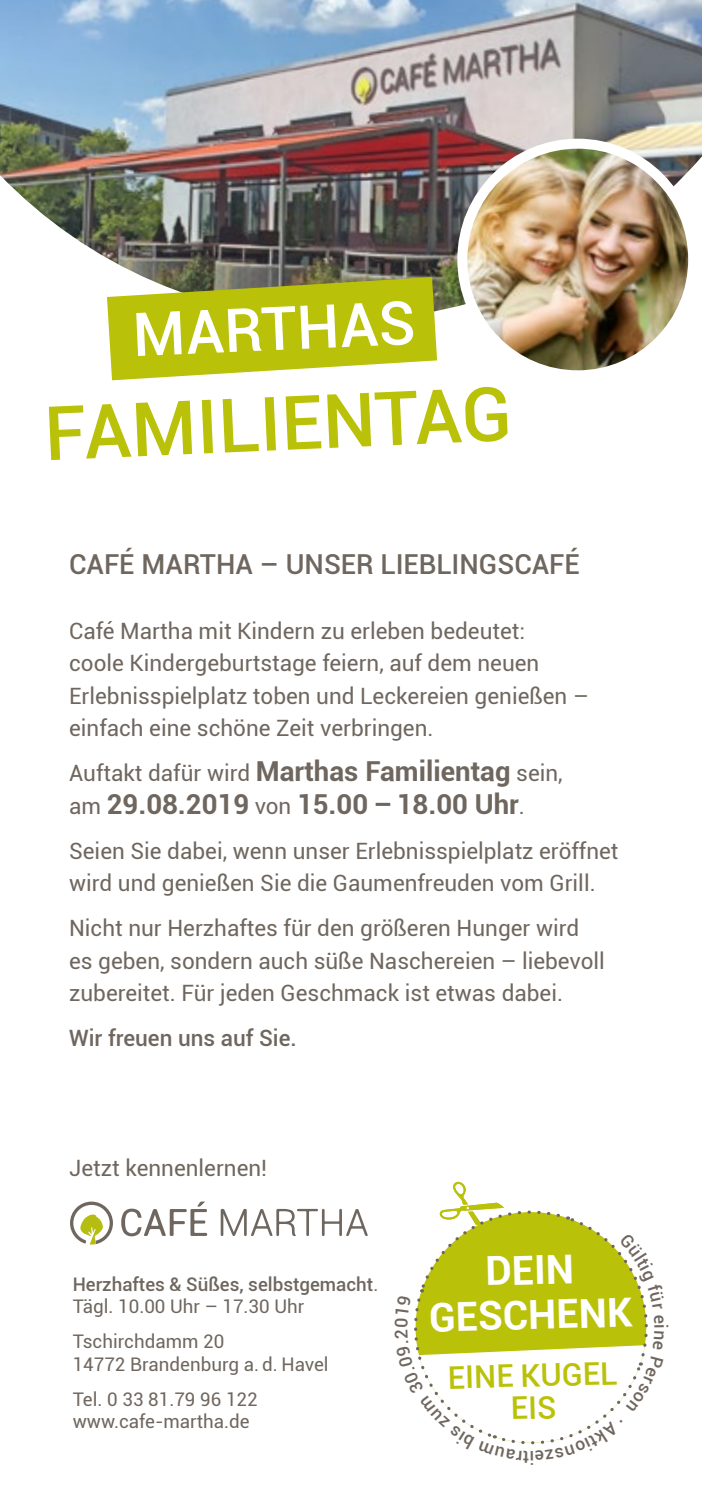
<style>
.page{position:relative;width:702px;height:1489px;background:#fff}
.page>*{position:absolute;margin:0;border:0;box-sizing:border-box;transform-origin:0 0}
.t1{font:500 75px "Roboto";color:#bac109}
.t2{font:500 60.5px "Roboto";color:#fff}
.t3{font:700 40px/45px "Roboto";color:#fff;text-align:center}
.t4{font:500 31.25px/32.5px "Roboto";color:#bac109;text-align:center}
.t5{font:700 27.5px "Roboto";color:#6f675f}
.t6{font:500 27.5px "Roboto";color:#6f675f}
.t7{font:22.5px/32.5px "Roboto";color:#6f675f}
.t8{font:500 22.5px "Roboto";color:#6f675f}
.t9{font:18.75px/22.5px "Roboto";color:#6f675f}
.t10{font:500 18.75px/22.5px "Roboto";color:#6f675f}
.s1{font-weight:700;font-size:27.5px}
.s2{font-weight:400;font-size:22.5px}
.s3{font-weight:400}
</style>
<div class="page">
<img style="left:0;top:0;width:702px;height:311px">
<svg style="left:121px;top:1201px;width:86px;height:35px"></svg>
<svg style="left:221px;top:1208px;width:147px;height:27px"></svg>
<svg style="left:70px;top:1201px;width:43px;height:43px"></svg>
<svg style="left:107px;top:277px;width:330px;height:103px;background:#bdc32e"></svg>
<img style="left:462px;top:144px;width:231px;height:231px;border-radius:116px">
<div style="left:457px;top:139px;width:241px;height:241px;border:10px solid #fff;border-radius:50%"></div>
<svg style="left:414px;top:1210px;width:234px;height:235px"></svg>
<h2 class="t2" style="left:131px;top:291px;width:284px;rotate:-2deg">MARTHAS</h2>
<h1 class="t1" style="left:42px;top:383px;width:469px;rotate:-3deg">FAMILIENTAG</h1>
<p class="t6" style="left:69px;top:544px;width:512px">CAFÉ MARTHA – UNSER LIEBLINGSCAFÉ</p>
<p class="t7" style="left:69px;top:613px;width:521px">Café Martha mit Kindern zu erleben bedeutet:<br>coole Kindergeburtstage feiern, auf dem neuen Erlebnisspielplatz toben und Leckereien genießen – einfach eine schöne Zeit verbringen.</p>
<p class="t7" style="left:69px;top:756px;width:495px">Auftakt dafür wird <span class="s1">Marthas Familientag</span> sein,</p>
<p class="t5" style="left:69px;top:784px;width:457px"><span class="s2">am</span> 29.08.2019 <span class="s2">von</span> 15.00 – 18.00 Uhr<span class="s2">.</span></p>
<p class="t7" style="left:69px;top:833px;width:551px">Seien Sie dabei, wenn unser Erlebnisspielplatz eröffnet wird und genießen Sie die Gaumenfreuden vom Grill.</p>
<p class="t7" style="left:69px;top:911px;width:537px">Nicht nur Herzhaftes für den größeren Hunger wird es geben, sondern auch süße Naschereien – liebevoll zubereitet. Für jeden Geschmack ist etwas dabei.</p>
<p class="t8" style="left:69px;top:1022px;width:229px">Wir freuen uns auf Sie.</p>
<p class="t7" style="left:69px;top:1151px;width:199px">Jetzt kennenlernen!</p>
<p class="t10" style="left:73px;top:1272px;width:307px">Herzhaftes &amp; Süßes, selbstgemacht<span class="s3">.<br>Tägl. 10.00 Uhr – 17.30 Uhr</span></p>
<p class="t9" style="left:73px;top:1329px;width:257px">Tschirchdamm 20<br>14772 Brandenburg a. d. Havel</p>
<p class="t9" style="left:73px;top:1387px;width:186px">Tel. 0 33 81.79 96 122 www.cafe-martha.de</p>
<h3 class="t3" style="left:428px;top:1247px;width:205px;rotate:-1deg">DEIN<br>GESCHENK</h3>
<h3 class="t4" style="left:448px;top:1359px;width:171px;rotate:-1deg">EINE KUGEL<br>EIS</h3>
</div>
